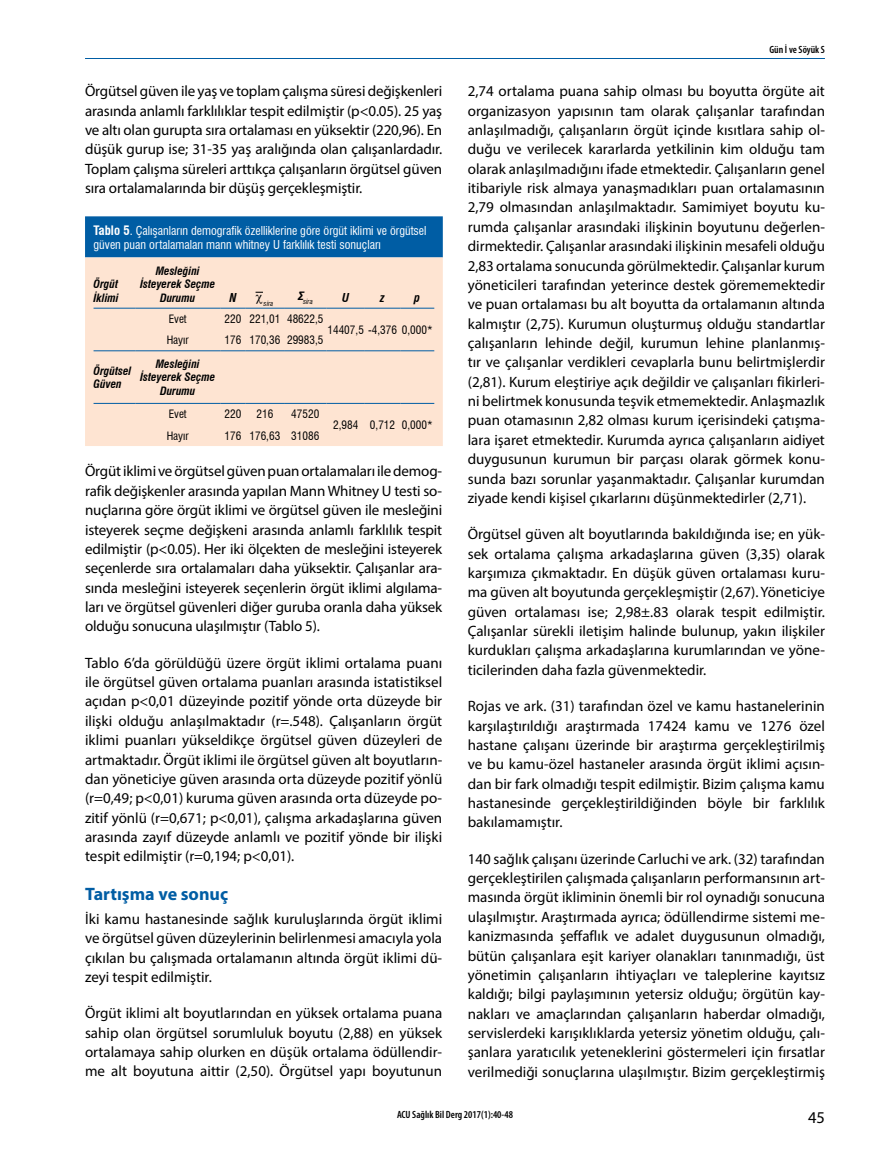
<style>
.page{position:relative;width:893px;height:1170px;background:#fff}
.page>*{position:absolute;margin:0;border:0;box-sizing:border-box;transform-origin:0 0}
.t1{font:700 18px "Myriad Pro";color:#005da4}
.t2{font:16.5px "Myriad Pro";color:#000}
.t3{font:15px/19.4px "Myriad Pro";color:#000;text-align:justify}
.t4{font:condensed 12px/14.4px "Swiss 721 BT";color:#fff}
.t5{font:italic 700 condensed 12px "Swiss 721 BT";color:#000}
.t6{font:condensed 11.25px "Swiss 721 BT";color:#000}
.t7{font:italic 700 condensed 11.25px/13.5px "Swiss 721 BT";color:#000}
.t8{font:600 condensed 10.5px "Myriad Pro";color:#000}
.t9{font:italic condensed 7.05px "Swiss 721 BT";color:#000}
.s1{font-weight:700;font-size:12.75px}
</style>
<div class="page">
<hr style="left:85px;top:58px;width:740px;height:1px;background:#005da4">
<div style="left:85px;top:216px;width:358px;height:41px;background:#005da4"></div>
<div style="left:85px;top:257px;width:358px;height:189px;background:#fee4d2"></div>
<hr style="left:94px;top:308px;width:41px;height:1px;background:#005da4">
<hr style="left:135px;top:308px;width:85px;height:1px;background:#005da4">
<svg style="left:220px;top:308px;width:26px;height:1px"></svg>
<hr style="left:246px;top:308px;width:38px;height:1px;background:#005da4">
<hr style="left:284px;top:308px;width:43px;height:1px;background:#005da4">
<hr style="left:327px;top:308px;width:38px;height:1px;background:#005da4">
<hr style="left:365px;top:308px;width:35px;height:1px;background:#005da4">
<hr style="left:400px;top:308px;width:34px;height:1px;background:#005da4">
<hr style="left:327px;top:350px;width:38px;height:1px;background:#005da4">
<hr style="left:365px;top:350px;width:35px;height:1px;background:#005da4">
<hr style="left:400px;top:350px;width:34px;height:1px;background:#005da4">
<hr style="left:94px;top:350px;width:41px;height:1px;background:#005da4">
<hr style="left:135px;top:350px;width:85px;height:1px;background:#005da4">
<svg style="left:220px;top:350px;width:26px;height:1px"></svg>
<hr style="left:246px;top:350px;width:38px;height:1px;background:#005da4">
<hr style="left:284px;top:350px;width:43px;height:1px;background:#005da4">
<hr style="left:94px;top:403px;width:41px;height:1px;background:#005da4">
<hr style="left:135px;top:403px;width:85px;height:1px;background:#005da4">
<svg style="left:220px;top:403px;width:26px;height:1px"></svg>
<hr style="left:246px;top:403px;width:38px;height:1px;background:#005da4">
<hr style="left:284px;top:403px;width:43px;height:1px;background:#005da4">
<hr style="left:327px;top:403px;width:38px;height:1px;background:#005da4">
<hr style="left:365px;top:403px;width:35px;height:1px;background:#005da4">
<hr style="left:400px;top:403px;width:34px;height:1px;background:#005da4">
<svg style="left:256px;top:292px;width:7px;height:12px"></svg>
<p class="t3" style="left:85px;top:81px;width:359px">Örgütsel güven ile yaş ve toplam çalışma süresi değişkenleri arasında anlamlı farklılıklar tespit edilmiştir (p&lt;0.05). 25 yaş ve altı olan gurupta sıra ortalaması en yüksektir (220,96). En düşük gurup ise; 31-35 yaş aralığında olan çalışanlardadır.<br>Toplam çalışma süreleri arttıkça çalışanların örgütsel güven sıra ortalamalarında bir düşüş gerçekleşmiştir.</p>
<p class="t4" style="left:94px;top:223px;width:335px"><span class="s1">Tablo 5</span>. Çalışanların demografik özelliklerine göre örgüt iklimi ve örgütsel güven puan ortalamaları mann whitney U farklılık testi sonuçları</p>
<p class="t7" style="left:94px;top:277px;width:27px">Örgüt<br>İklimi</p>
<p class="t7" style="left:140px;top:264px;width:77px;text-align:center">Mesleğini<br>İsteyerek Seçme<br>Durumu</p>
<p class="t9" style="left:264px;top:299px;width:11px">sira</p>
<p class="t9" style="left:298px;top:297px;width:17px"><sup>Σ</sup>sira</p>
<p class="t5" style="left:342px;top:290px;width:9px">U</p>
<p class="t5" style="left:380px;top:290px;width:6px">z</p>
<p class="t5" style="left:414px;top:290px;width:7px">p</p>
<p class="t5" style="left:229px;top:290px;width:9px">N</p>
<p class="t6" style="left:169px;top:312px;width:20px">Evet</p>
<p class="t6" style="left:225px;top:312px;width:100px">220 221,01 48622,5</p>
<p class="t6" style="left:327px;top:323px;width:107px">14407,5 -4,376 0,000*</p>
<p class="t6" style="left:167px;top:333px;width:24px">Hayır</p>
<p class="t6" style="left:225px;top:333px;width:100px">176 170,36 29983,5</p>
<p class="t7" style="left:94px;top:364px;width:39px">Örgütsel<br>Güven</p>
<p class="t7" style="left:140px;top:357px;width:77px;text-align:center">Mesleğini<br>İsteyerek Seçme<br>Durumu</p>
<p class="t6" style="left:169px;top:407px;width:20px">Evet</p>
<p class="t6" style="left:225px;top:407px;width:18px">220</p>
<p class="t6" style="left:256px;top:407px;width:18px">216</p>
<p class="t6" style="left:291px;top:407px;width:30px">47520</p>
<p class="t6" style="left:333px;top:418px;width:101px">2,984 0,712 0,000*</p>
<p class="t6" style="left:167px;top:429px;width:24px">Hayır</p>
<p class="t6" style="left:225px;top:429px;width:96px">176 176,63 31086</p>
<p class="t3" style="left:85px;top:461px;width:359px">Örgüt iklimi ve örgütsel güven puan ortalamaları ile demog&shy;rafik değişkenler arasında yapılan Mann Whitney U testi so&shy;nuçlarına göre örgüt iklimi ve örgütsel güven ile mesleğini isteyerek seçme değişkeni arasında anlamlı farklılık tespit edilmiştir (p&lt;0.05). Her iki ölçekten de mesleğini isteyerek seçenlerde sıra ortalamaları daha yüksektir. Çalışanlar ara&shy;sında mesleğini isteyerek seçenlerin örgüt iklimi algılama&shy;ları ve örgütsel güvenleri diğer guruba oranla daha yüksek olduğu sonucuna ulaşılmıştır (Tablo 5).</p>
<p class="t3" style="left:85px;top:652px;width:359px">Tablo 6’da görüldüğü üzere örgüt iklimi ortalama puanı ile örgütsel güven ortalama puanları arasında istatistiksel açıdan p&lt;0,01 düzeyinde pozitif yönde orta düzeyde bir ilişki olduğu anlaşılmaktadır (r=.548). Çalışanların örgüt iklimi puanları yükseldikçe örgütsel güven düzeyleri de artmaktadır. Örgüt iklimi ile örgütsel güven alt boyutların&shy;dan yöneticiye güven arasında orta düzeyde pozitif yönlü (r=0,49; p&lt;0,01) kuruma güven arasında orta düzeyde po&shy;zitif yönlü (r=0,671; p&lt;0,01), çalışma arkadaşlarına güven arasında zayıf düzeyde anlamlı ve pozitif yönde bir ilişki tespit edilmiştir (r=0,194; p&lt;0,01).</p>
<p class="t1" style="left:85px;top:882px;width:145px">Tartışma ve sonuç</p>
<p class="t3" style="left:85px;top:908px;width:359px">İki kamu hastanesinde sağlık kuruluşlarında örgüt iklimi ve örgütsel güven düzeylerinin belirlenmesi amacıyla yola çıkılan bu çalışmada ortalamanın altında örgüt iklimi dü&shy;zeyi tespit edilmiştir.</p>
<p class="t3" style="left:85px;top:1003px;width:359px">Örgüt iklimi alt boyutlarından en yüksek ortalama puana sahip olan örgütsel sorumluluk boyutu (2,88) en yüksek ortalamaya sahip olurken en düşük ortalama ödüllendir&shy;me alt boyutuna aittir (2,50). Örgütsel yapı boyutunun</p>
<p class="t8" style="left:769px;top:44px;width:57px">Gün İ ve Söyük S</p>
<p class="t3" style="left:468px;top:81px;width:359px">2,74 ortalama puana sahip olması bu boyutta örgüte ait organizasyon yapısının tam olarak çalışanlar tarafından anlaşılmadığı, çalışanların örgüt içinde kısıtlara sahip ol&shy;duğu ve verilecek kararlarda yetkilinin kim olduğu tam olarak anlaşılmadığını ifade etmektedir. Çalışanların genel itibariyle risk almaya yanaşmadıkları puan ortalamasının 2,79 olmasından anlaşılmaktadır. Samimiyet boyutu ku&shy;rumda çalışanlar arasındaki ilişkinin boyutunu değerlen&shy;dirmektedir. Çalışanlar arasındaki ilişkinin mesafeli olduğu 2,83 ortalama sonucunda görülmektedir. Çalışanlar kurum yöneticileri tarafından yeterince destek görememektedir ve puan ortalaması bu alt boyutta da ortalamanın altında kalmıştır (2,75). Kurumun oluşturmuş olduğu standartlar çalışanların lehinde değil, kurumun lehine planlanmış&shy;tır ve çalışanlar verdikleri cevaplarla bunu belirtmişlerdir (2,81). Kurum eleştiriye açık değildir ve çalışanları fikirleri&shy;ni belirtmek konusunda teşvik etmemektedir. Anlaşmazlık puan otamasının 2,82 olması kurum içerisindeki çatışma&shy;lara işaret etmektedir. Kurumda ayrıca çalışanların aidiyet duygusunun kurumun bir parçası olarak görmek konu&shy;sunda bazı sorunlar yaşanmaktadır. Çalışanlar kurumdan ziyade kendi kişisel çıkarlarını düşünmektedirler (2,71).</p>
<p class="t3" style="left:468px;top:524px;width:359px">Örgütsel güven alt boyutlarında bakıldığında ise; en yük&shy;sek ortalama çalışma arkadaşlarına güven (3,35) olarak karşımıza çıkmaktadır. En düşük güven ortalaması kuru&shy;ma güven alt boyutunda gerçekleşmiştir (2,67). Yöneticiye güven ortalaması ise; 2,98±.83 olarak tespit edilmiştir.<br>Çalışanlar sürekli iletişim halinde bulunup, yakın ilişkiler kurdukları çalışma arkadaşlarına kurumlarından ve yöne&shy;ticilerinden daha fazla güvenmektedir.</p>
<p class="t3" style="left:468px;top:696px;width:359px">Rojas ve ark. (31) tarafından özel ve kamu hastanelerinin karşılaştırıldığı araştırmada 17424 kamu ve 1276 özel hastane çalışanı üzerinde bir araştırma gerçekleştirilmiş ve bu kamu-özel hastaneler arasında örgüt iklimi açısın&shy;dan bir fark olmadığı tespit edilmiştir. Bizim çalışma kamu hastanesinde gerçekleştirildiğinden böyle bir farklılık bakılamamıştır.</p>
<p class="t3" style="left:468px;top:848px;width:359px">140 sağlık çalışanı üzerinde Carluchi ve ark. (32) tarafından gerçekleştirilen çalışmada çalışanların performansının art&shy;masında örgüt ikliminin önemli bir rol oynadığı sonucuna ulaşılmıştır. Araştırmada ayrıca; ödüllendirme sistemi me&shy;kanizmasında şeffaflık ve adalet duygusunun olmadığı, bütün çalışanlara eşit kariyer olanakları tanınmadığı, üst yönetimin çalışanların ihtiyaçları ve taleplerine kayıtsız kaldığı; bilgi paylaşımının yetersiz olduğu; örgütün kay&shy;nakları ve amaçlarından çalışanların haberdar olmadığı, servislerdeki karışıklıklarda yetersiz yönetim olduğu, çalı&shy;şanlara yaratıcılık yeteneklerini göstermeleri için fırsatlar verilmediği sonuçlarına ulaşılmıştır. Bizim gerçekleştirmiş</p>
<p class="t8" style="left:397px;top:1108px;width:117px">ACU Sağlık Bil Derg 2017(1):40-48</p>
<p class="t2" style="left:808px;top:1106px;width:18px">45</p>
</div>
